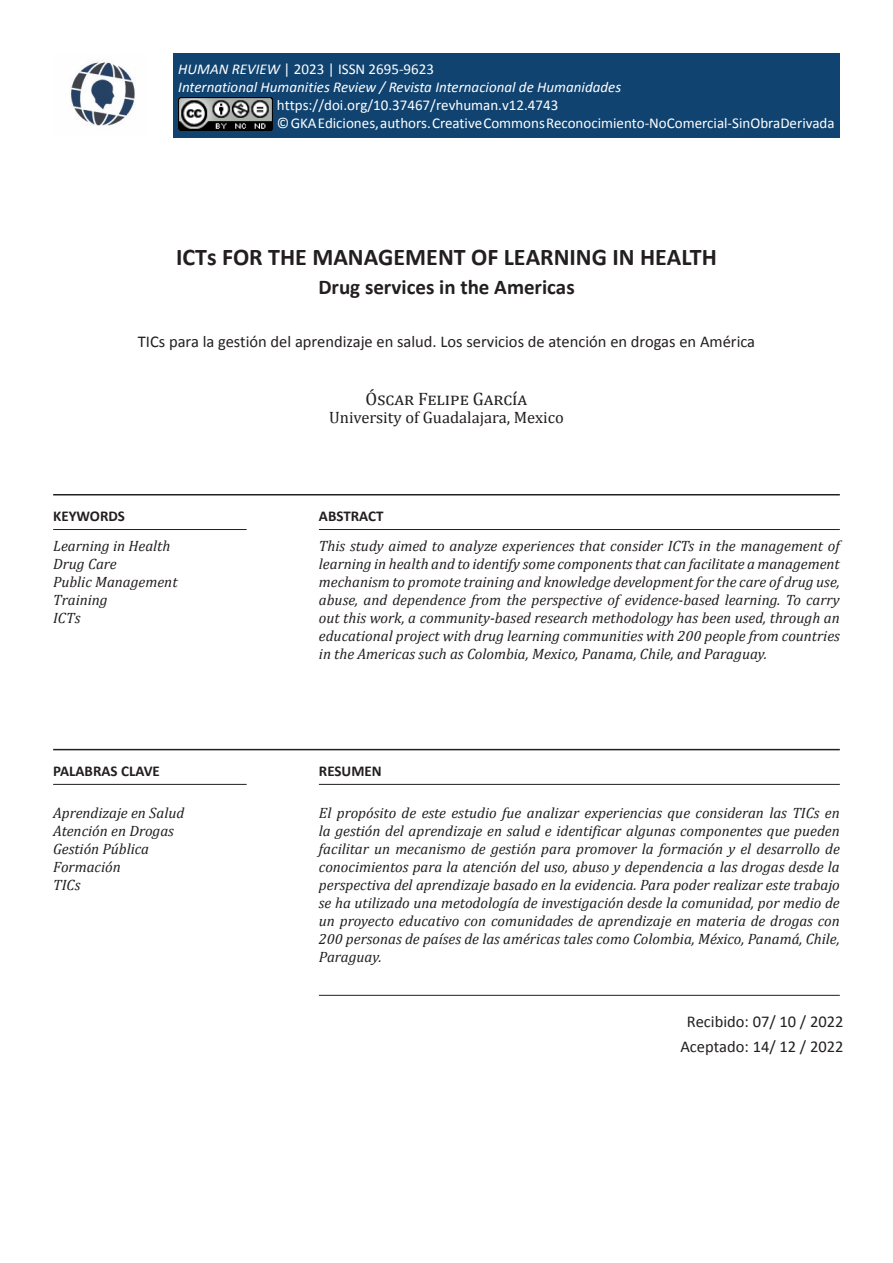
<style>
.page{position:relative;width:893px;height:1263px;background:#fff}
.page>*{position:absolute;margin:0;border:0;box-sizing:border-box;transform-origin:0 0}
.Cita{font:700 24px "Calibri";color:#231f20}
.Cita-2{font:700 21px "Calibri";color:#231f20}
.Cita-3{font:18px "Cambria";letter-spacing:.03em;color:#231f20}
.Cita-4{font:16.5px "Calibri";color:#231f20}
.DATE-HOME{font:16.5px/24.6px "Calibri";color:#231f20;text-align:center}
.Cita-5{font:16.5px "Cambria";color:#231f20}
.CONTENT-HOME{font:italic 15px/18px "Cambria";color:#231f20}
.t1{font:15px/18px "Calibri";color:#fff}
.t2{font:italic 15px "Calibri";color:#fff}
.WORDS-HOME{font:700 15px "Calibri";color:#231f20}
.s1{font-style:italic}
</style>
<div class="page">
<hr style="left:53px;top:494px;width:787px;height:1px;background:#231f20">
<hr style="left:53px;top:749px;width:787px;height:1px;background:#231f20">
<hr style="left:53px;top:529px;width:194px;height:1px;background:#231f20">
<hr style="left:53px;top:784px;width:194px;height:1px;background:#231f20">
<hr style="left:319px;top:529px;width:521px;height:1px;background:#231f20">
<hr style="left:319px;top:784px;width:521px;height:1px;background:#231f20">
<hr style="left:319px;top:995px;width:521px;height:1px;background:#231f20">
<img style="left:70px;top:62px;width:66px;height:64px">
<div style="left:173px;top:53px;width:667px;height:85px;background:#104370"></div>
<img style="left:178px;top:98px;width:95px;height:33px">
<p class="t1" style="left:178px;top:60px;width:257px"><span class="s1">HUMAN REVIEW</span> | 2023 | ISSN 2695-9623</p>
<p class="t2" style="left:178px;top:78px;width:444px">International Humanities Review / Revista Internacional de Humanidades</p>
<p class="t1" style="left:277px;top:96px;width:559px">https://doi.org/10.37467/revhuman.v12.4743<br>© GKA Ediciones, authors. Creative Commons Reconocimiento-NoComercial-SinObraDerivada</p>
<p class="Cita" style="left:176px;top:240px;width:542px">ICTs FOR THE MANAGEMENT OF LEARNING IN HEALTH</p>
<p class="Cita-2" style="left:318px;top:272px;width:258px">Drug services in the Americas</p>
<p class="Cita-4" style="left:138px;top:331px;width:619px">TICs para la gestión del aprendizaje en salud. Los servicios de atención en drogas en América</p>
<p class="Cita-3" style="left:366px;top:388px;width:162px">Óscar Felipe García</p>
<p class="Cita-5" style="left:329px;top:407px;width:236px">University of Guadalajara, Mexico</p>
<p class="WORDS-HOME" style="left:53px;top:505px;width:73px">KEYWORDS</p>
<p class="WORDS-HOME" style="left:319px;top:505px;width:66px">ABSTRACT</p>
<p class="CONTENT-HOME" style="left:53px;top:536px;width:126px">Learning in Health<br>Drug Care<br>Public Management<br>Training<br>ICTs</p>
<p class="WORDS-HOME" style="left:53px;top:760px;width:108px">PALABRAS CLAVE</p>
<p class="CONTENT-HOME" style="left:53px;top:804px;width:133px">Aprendizaje en Salud<br>Atención en Drogas<br>Gestión Pública<br>Formación<br>TICs</p>
<p class="CONTENT-HOME" style="left:319px;top:536px;width:522px;text-align:justify">This study aimed to analyze experiences that consider ICTs in the management of learning in health and to identify some components that can facilitate a management mechanism to promote training and knowledge development for the care of drug use, abuse, and dependence from the perspective of evidence-based learning. To carry out this work, a community-based research methodology has been used, through an educational project with drug learning communities with 200 people from countries in the Americas such as Colombia, Mexico, Panama, Chile, and Paraguay.</p>
<p class="WORDS-HOME" style="left:319px;top:760px;width:64px">RESUMEN</p>
<p class="CONTENT-HOME" style="left:319px;top:804px;width:522px;text-align:justify">El propósito de este estudio fue analizar experiencias que consideran las TICs en la gestión del aprendizaje en salud e identificar algunas componentes que pueden facilitar un mecanismo de gestión para promover la formación y el desarrollo de conocimientos para la atención del uso, abuso y dependencia a las drogas desde la perspectiva del aprendizaje basado en la evidencia. Para poder realizar este trabajo se ha utilizado una metodología de investigación desde la comunidad, por medio de un proyecto educativo con comunidades de aprendizaje en materia de drogas con 200 personas de países de las américas tales como Colombia, México, Panamá, Chile, Paraguay.</p>
<p class="DATE-HOME" style="left:680px;top:1009px;width:165px">Recibido: 07/ 10 / 2022<br>Aceptado: 14/ 12 / 2022</p>
</div>
